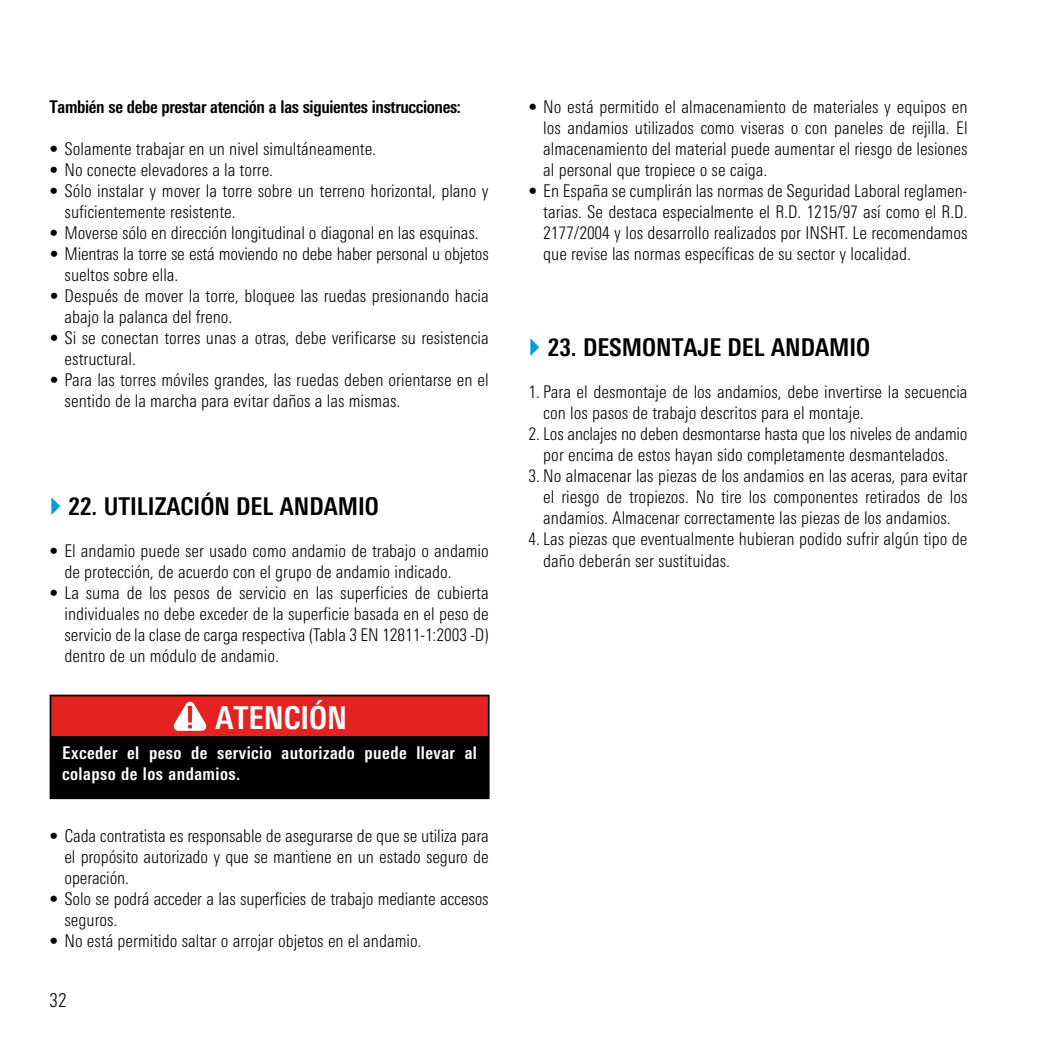
<style>
.page{position:relative;width:1042px;height:1042px;background:#fff}
.page>*{position:absolute;margin:0;border:0;box-sizing:border-box;transform-origin:0 0}
.t1{font:700 condensed 31.5px "LT Univers";color:#fff}
.t2{font:700 condensed 24.5px "LT Univers";color:#000}
.t3{font:300 condensed 19.25px "LT Univers";color:#000}
.t4{font:300 condensed 17.5px/21px "LT Univers";color:#000}
.t5{font:700 condensed 17.5px/21px "LT Univers";letter-spacing:.025em;color:#fff}
.t6{font:700 condensed 17.5px "LT Univers";letter-spacing:-.02em;color:#000}
</style>
<div class="page">
<div style="left:50px;top:695px;width:439px;height:42px;background:#e42222"></div>
<div style="left:50px;top:737px;width:439px;height:61px;background:#000"></div>
<hr style="left:50px;top:736px;width:438px;height:2px;background:#000">
<hr style="left:50px;top:694px;width:440px;height:2px;background:#000">
<hr style="left:50px;top:696px;width:1px;height:40px;background:#000">
<hr style="left:50px;top:797px;width:440px;height:2px;background:#000">
<hr style="left:488px;top:696px;width:2px;height:41px;background:#000">
<hr style="left:488px;top:737px;width:2px;height:60px;background:#000">
<svg style="left:174px;top:702px;width:32px;height:29px"></svg>
<p class="t6" style="left:50px;top:96px;width:413px">También se debe prestar atención a las siguientes instrucciones:</p>
<p class="t4" style="left:50px;top:138px;width:328px">• Solamente trabajar en un nivel simultáneamente.</p>
<p class="t4" style="left:50px;top:159px;width:225px">• No conecte elevadores a la torre.</p>
<p class="t4" style="left:65px;top:180px;width:426px;text-indent:-15px">• Sólo instalar y mover la torre sobre un terreno horizontal, plano y suficientemente resistente.</p>
<p class="t4" style="left:50px;top:222px;width:430px">• Moverse sólo en dirección longitudinal o diagonal en las esquinas.</p>
<p class="t4" style="left:65px;top:243px;width:426px;text-indent:-15px">• Mientras la torre se está moviendo no debe haber personal u objetos sueltos sobre ella.</p>
<p class="t4" style="left:65px;top:285px;width:426px;text-indent:-15px">• Después de mover la torre, bloquee las ruedas presionando hacia abajo la palanca del freno.</p>
<p class="t4" style="left:65px;top:327px;width:426px;text-indent:-15px">• Si se conectan torres unas a otras, debe verificarse su resistencia estructural.</p>
<p class="t4" style="left:65px;top:369px;width:426px;text-indent:-15px">• Para las torres móviles grandes, las ruedas deben orientarse en el sentido de la marcha para evitar daños a las mismas.</p>
<h2 class="t2" style="left:68px;top:492px;width:312px">22. UTILIZACIÓN DEL ANDAMIO</h2>
<p class="t4" style="left:64px;top:541px;width:426px;text-indent:-15px">• El andamio puede ser usado como andamio de trabajo o andamio de protección, de acuerdo con el grupo de andamio indicado.</p>
<p class="t4" style="left:64px;top:583px;width:426px;text-align:justify;text-indent:-15px">• La suma de los pesos de servicio en las superficies de cubierta individuales no debe exceder de la superficie basada en el peso de servicio de la clase de carga respectiva (Tabla 3 EN 12811-1:2003 -D) dentro de un módulo de andamio.</p>
<h1 class="t1" style="left:215px;top:699px;width:133px">ATENCIÓN</h1>
<p class="t5" style="left:62px;top:742px;width:416px">Exceder el peso de servicio autorizado puede llevar al colapso de los andamios.</p>
<p class="t4" style="left:64px;top:825px;width:426px;text-align:justify;text-indent:-15px">• Cada contratista es responsable de asegurarse de que se utiliza para el propósito autorizado y que se mantiene en un estado seguro de operación.</p>
<p class="t4" style="left:64px;top:888px;width:426px;text-indent:-15px">• Solo se podrá acceder a las superficies de trabajo mediante accesos seguros.</p>
<p class="t4" style="left:50px;top:930px;width:373px">• No está permitido saltar o arrojar objetos en el andamio.</p>
<p class="t3" style="left:50px;top:989px;width:18px">32</p>
<p class="t4" style="left:543px;top:96px;width:426px;text-align:justify;text-indent:-15px">• No está permitido el almacenamiento de materiales y equipos en los andamios utilizados como viseras o con paneles de rejilla. El almacenamiento del material puede aumentar el riesgo de lesiones al personal que tropiece o se caiga.</p>
<p class="t4" style="left:543px;top:180px;width:426px;text-align:justify;text-indent:-15px">• En España se cumplirán las normas de Seguridad Laboral reglamen&shy;tarias. Se destaca especialmente el R.D. 1215/97 así como el R.D.<br>2177/2004 y los desarrollo realizados por INSHT. Le recomendamos que revise las normas específicas de su sector y localidad.</p>
<h2 class="t2" style="left:548px;top:333px;width:324px">23. DESMONTAJE DEL ANDAMIO</h2>
<p class="t4" style="left:543px;top:382px;width:426px;text-indent:-15px">1. Para el desmontaje de los andamios, debe invertirse la secuencia con los pasos de trabajo descritos para el montaje.</p>
<p class="t4" style="left:528px;top:424px;width:441px;text-align:center">2. Los anclajes no deben desmontarse hasta que los niveles de andamio por encima de estos hayan sido completamente desmantelados.</p>
<p class="t4" style="left:543px;top:466px;width:426px;text-align:justify;text-indent:-15px">3. No almacenar las piezas de los andamios en las aceras, para evitar el riesgo de tropiezos. No tire los componentes retirados de los andamios. Almacenar correctamente las piezas de los andamios.</p>
<p class="t4" style="left:543px;top:529px;width:426px;text-indent:-15px">4. Las piezas que eventualmente hubieran podido sufrir algún tipo de daño deberán ser sustituidas.</p>
</div>
